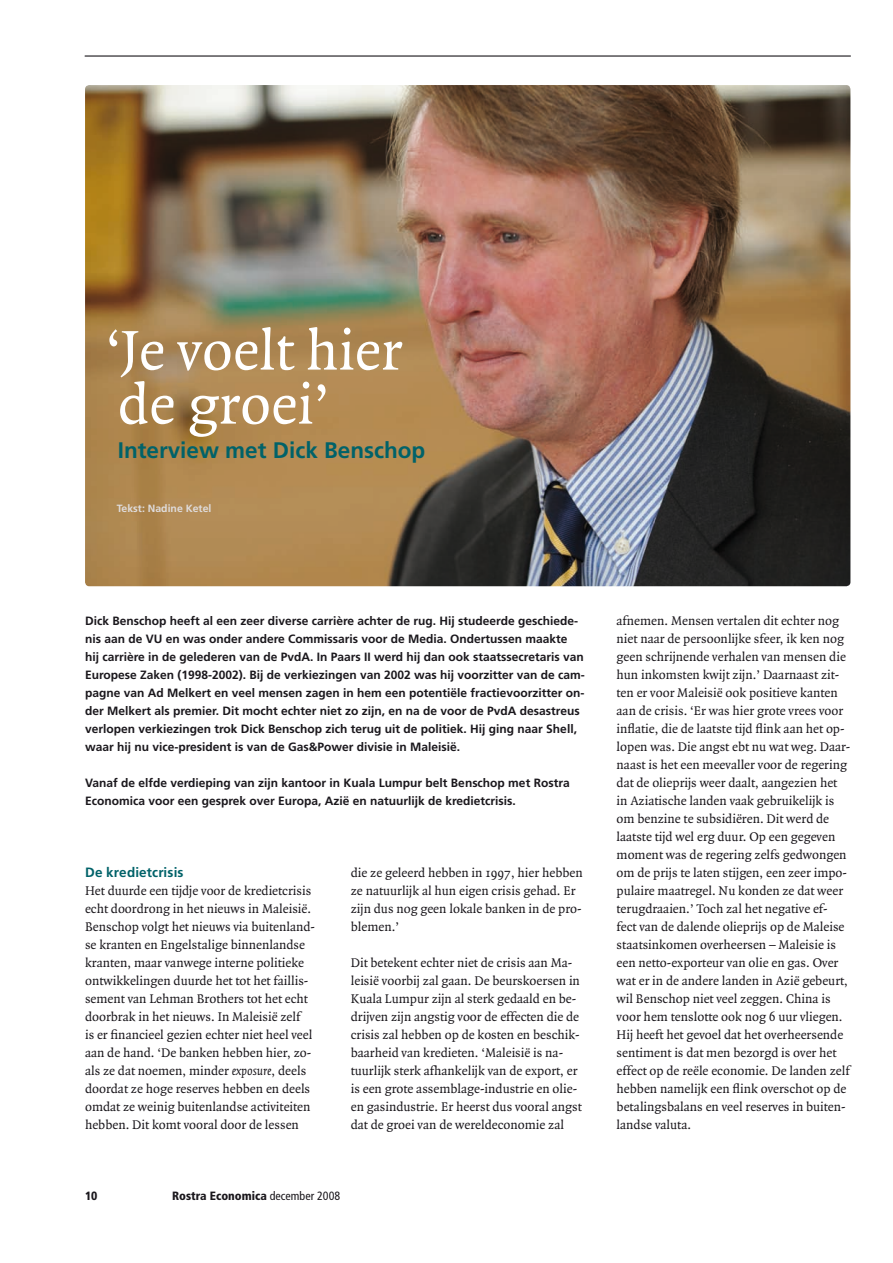
<style>
.page{position:relative;width:893px;height:1263px;background:#fff}
.page>*{position:absolute;margin:0;border:0;box-sizing:border-box;transform-origin:0 0}
.t1{font:60px/54px "Quadraat";color:#fff}
.t2{font:700 22.5px "Frutiger";color:#006269}
.t3{font:13.5px/18px "Quadraat";color:#1a171c}
.t4{font:700 13.5px "Frutiger";letter-spacing:.01em;color:#006269}
.t5{font:700 12px/18px "Frutiger";color:#1a171c}
.t6{font:900 condensed 12px "Frutiger";color:#1a171c}
.t7{font:700 10.5px "Frutiger";color:#dfdcdc}
.s1{font-style:italic}
.s2{font-weight:400}
</style>
<div class="page">
<hr style="left:85px;top:55px;width:765px;height:2px;background:#1a171c">
<img style="left:85px;top:85px;width:765px;height:501px">
<h1 class="t1" style="left:105px;top:325px;width:299px">‘Je voelt hier de groei’</h1>
<h2 class="t2" style="left:118px;top:437px;width:309px">Interview met Dick Benschop</h2>
<p class="t7" style="left:117px;top:502px;width:96px">Tekst: Nadine Ketel</p>
<p class="t5" style="left:85px;top:612px;width:501px">Dick Benschop heeft al een zeer diverse carrière achter de rug. Hij studeerde geschiede&shy;nis aan de VU en was onder andere Commissaris voor de Media. Ondertussen maakte<br>hij carrière in de gelederen van de PvdA. In Paars II werd hij dan ook staatssecretaris van Europese Zaken (1998-2002). Bij de verkiezingen van 2002 was hij voorzitter van de cam&shy;pagne van Ad Melkert en veel mensen zagen in hem een potentiële fractievoorzitter on&shy;der Melkert als premier. Dit mocht echter niet zo zijn, en na de voor de PvdA desastreus verlopen verkiezingen trok Dick Benschop zich terug uit de politiek. Hij ging naar Shell, waar hij nu vice-president is van de Gas&amp;Power divisie in Maleisië.</p>
<p class="t5" style="left:85px;top:774px;width:486px">Vanaf de elfde verdieping van zijn kantoor in Kuala Lumpur belt Benschop met Rostra<br>Economica voor een gesprek over Europa, Azië en natuurlijk de kredietcrisis.</p>
<p class="t4" style="left:85px;top:864px;width:100px">De kredietcrisis</p>
<p class="t3" style="left:85px;top:882px;width:231px">Het duurde een tijdje voor de kredietcrisis echt doordrong in het nieuws in Maleisië.<br>Benschop volgt het nieuws via buitenland&shy;se kranten en Engelstalige binnenlandse kranten, maar vanwege interne politieke ontwikkelingen duurde het tot het faillis&shy;sement van Lehman Brothers tot het echt doorbrak in het nieuws. In Maleisië zelf<br>is er financieel gezien echter niet heel veel aan de hand. ‘De banken hebben hier, zo&shy;als ze dat noemen, minder <span class="s1">exposure</span>, deels doordat ze hoge reserves hebben en deels omdat ze weinig buitenlandse activiteiten hebben. Dit komt vooral door de lessen</p>
<p class="t3" style="left:351px;top:864px;width:233px">die ze geleerd hebben in 1997, hier hebben ze natuurlijk al hun eigen crisis gehad. Er zijn dus nog geen lokale banken in de pro&shy;blemen.’</p>
<p class="t3" style="left:351px;top:954px;width:232px">Dit betekent echter niet de crisis aan Ma&shy;leisië voorbij zal gaan. De beurskoersen in Kuala Lumpur zijn al sterk gedaald en be&shy;drijven zijn angstig voor de effecten die de crisis zal hebben op de kosten en beschik&shy;baarheid van kredieten. ‘Maleisië is na&shy;tuurlijk sterk afhankelijk van de export, er is een grote assemblage-industrie en olie&shy;en gasindustrie. Er heerst dus vooral angst dat de groei van de wereldeconomie zal</p>
<p class="t6" style="left:85px;top:1188px;width:14px">10</p>
<p class="t6" style="left:172px;top:1188px;width:170px">Rostra Economica <span class="s2">december 2008</span></p>
<p class="t3" style="left:617px;top:612px;width:235px">afnemen. Mensen vertalen dit echter nog niet naar de persoonlijke sfeer, ik ken nog geen schrijnende verhalen van mensen die hun inkomsten kwijt zijn.’ Daarnaast zit&shy;ten er voor Maleisië ook positieve kanten aan de crisis. ‘Er was hier grote vrees voor inflatie, die de laatste tijd flink aan het op&shy;lopen was. Die angst ebt nu wat weg. Daar&shy;naast is het een meevaller voor de regering dat de olieprijs weer daalt, aangezien het in Aziatische landen vaak gebruikelijk is om benzine te subsidiëren. Dit werd de laatste tijd wel erg duur. Op een gegeven moment was de regering zelfs gedwongen om de prijs te laten stijgen, een zeer impo&shy;pulaire maatregel. Nu konden ze dat weer terugdraaien.’ Toch zal het negative ef&shy;fect van de dalende olieprijs op de Maleise staatsinkomen overheersen – Maleisie is een netto-exporteur van olie en gas. Over wat er in de andere landen in Azië gebeurt, wil Benschop niet veel zeggen. China is voor hem tenslotte ook nog 6 uur vliegen.<br>Hij heeft het gevoel dat het overheersende sentiment is dat men bezorgd is over het effect op de reële economie. De landen zelf hebben namelijk een flink overschot op de betalingsbalans en veel reserves in buiten&shy;landse valuta.</p>
</div>
